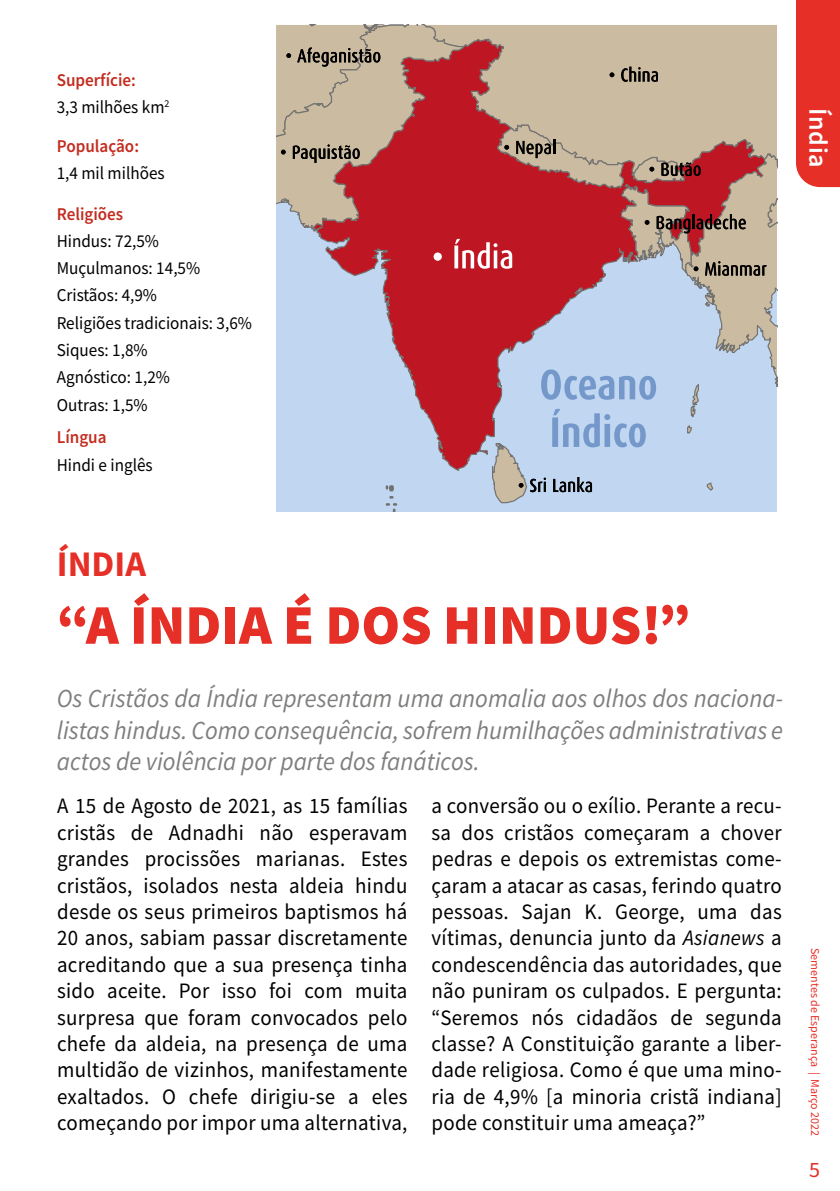
<style>
.page{position:relative;width:840px;height:1191px;background:#fff}
.page>*{position:absolute;margin:0;border:0;box-sizing:border-box;transform-origin:0 0}
.t1{font:900 56px "Source Sans Pro";color:#e63027}
.t2{font:700 36px "Source Sans Pro";color:#e63027}
.t3{font:italic 26px/31.2px "Source Sans Pro";color:#7e7e7d;text-align:justify;scale:.95 1}
.t4{font:600 26px "Source Sans Pro";color:#fff}
.t5{font:22px/26.4px "Source Sans Pro";letter-spacing:.015em;color:#000;text-align:justify;scale:.95 1}
.t6{font:22px "Source Sans Pro";color:#e63027}
.t7{font:18px/27.2px "Source Sans Pro";color:#000;scale:.95 1}
.t8{font:600 18px "Source Sans Pro";color:#c32c1f;scale:.95 1}
.t9{font:12px "Source Sans Pro";color:#e63027}
.s1{font-weight:600;color:#c32c1f}
.s2{font-style:italic}
</style>
<div class="page">
<div style="left:796px;top:0;width:43px;height:187px;background:#e63027"></div>
<svg style="left:276px;top:25px;width:500px;height:487px;background:#be959b"></svg>
<p class="t7" style="left:57px;top:66px;width:120px"><span class="s1">Superfície:<br></span>3,3 milhões km<sup>2</sup></p>
<p class="t8" style="left:57px;top:134px;width:88px">População:</p>
<p class="t7" style="left:57px;top:160px;width:115px">1,4 mil milhões</p>
<p class="t8" style="left:57px;top:202px;width:72px">Religiões</p>
<p class="t7" style="left:57px;top:227px;width:207px">Hindus: 72,5%<br>Muçulmanos: 14,5%<br>Cristãos: 4,9%<br>Religiões tradicionais: 3,6%<br>Siques: 1,8%<br>Agnóstico: 1,2%<br>Outras: 1,5%</p>
<p class="t8" style="left:57px;top:426px;width:54px">Língua</p>
<p class="t7" style="left:57px;top:451px;width:102px">Hindi e inglês</p>
<p class="t4" style="left:834px;top:108px;width:61px;rotate:90deg">Índia</p>
<h2 class="t2" style="left:57px;top:539px;width:91px">ÍNDIA</h2>
<h1 class="t1" style="left:57px;top:586px;width:635px">“A ÍNDIA É DOS HINDUS!”</h1>
<p class="t3" style="left:57px;top:683px;width:765px">Os Cristãos da Índia representam uma anomalia aos olhos dos naciona&shy;listas hindus. Como consequência, sofrem humilhações administrativas e actos de violência por parte dos fanáticos.</p>
<p class="t5" style="left:57px;top:792px;width:370px">A 15 de Agosto de 2021, as 15 famílias cristãs de Adnadhi não esperavam grandes procissões marianas. Estes cristãos, isolados nesta aldeia hindu desde os seus primeiros baptismos há 20 anos, sabiam passar discretamente acreditando que a sua presença tinha sido aceite. Por isso foi com muita surpresa que foram convocados pelo chefe da aldeia, na presença de uma multidão de vizinhos, manifestamente exaltados. O chefe dirigiu-se a eles começando por impor uma alternativa,</p>
<p class="t5" style="left:431px;top:792px;width:370px">a conversão ou o exílio. Perante a recu&shy;sa dos cristãos começaram a chover pedras e depois os extremistas come&shy;çaram a atacar as casas, ferindo quatro pessoas. Sajan K. George, uma das vítimas, denuncia junto da <span class="s2">Asianews</span> a condescendência das autoridades, que não puniram os culpados. E pergunta: “Seremos nós cidadãos de segunda classe? A Constituição garante a liber&shy;dade religiosa. Como é que uma mino&shy;ria de 4,9% [a minoria cristã indiana] pode constituir uma ameaça?”</p>
<p class="t9" style="left:822px;top:948px;width:190px;rotate:90deg">Sementes de Esperança | Março 2022</p>
<p class="t6" style="left:808px;top:1155px;width:12px">5</p>
</div>
